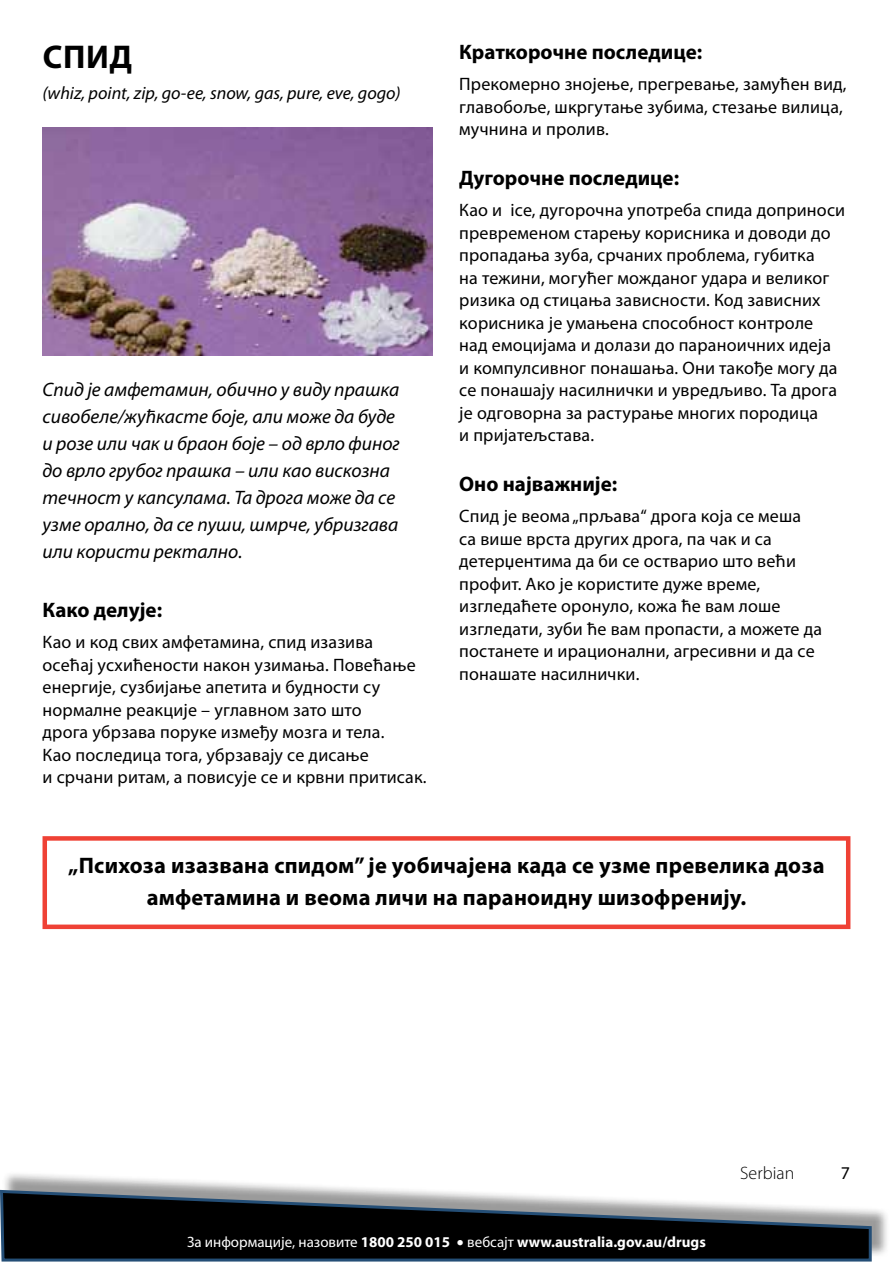
<style>
.page{position:relative;width:893px;height:1263px;background:#fff}
.page>*{position:absolute;margin:0;border:0;box-sizing:border-box;transform-origin:0 0}
.t1{font:700 33px "Myriad Pro";color:#000}
.t2{font:700 22.5px/31.5px "Myriad Pro";letter-spacing:.01em;color:#000;text-align:center}
.t3{font:700 21px "Myriad Pro";color:#000}
.t4{font:italic 19.5px/27px "Myriad Pro";color:#000}
.t5{font:18px/22.5px "Myriad Pro";letter-spacing:.01em;color:#000}
.t6{font:italic 18px "Myriad Pro";color:#000}
.t7{font:300 18px "Myriad Pro";color:#000}
.t8{font:700 15px "Myriad Pro";color:#fff}
.s1{font-weight:400}
.s2{font-family:"Helvetica Neue";font-weight:400}
</style>
<div class="page">
<div style="left:2px;top:1171px;width:888px;height:87px;background:#000;opacity:.4"></div>
<svg style="left:0;top:1188px;width:873px;height:74px;background:#3c3f43"></svg>
<img style="left:43px;top:128px;width:389px;height:227px">
<div style="left:43px;top:836px;width:807px;height:93px;border:4px solid #ef4135"></div>
<h1 class="t1" style="left:43px;top:35px;width:91px">СПИД</h1>
<p class="t6" style="left:43px;top:82px;width:360px">(whiz, point, zip, go-ee, snow, gas, pure, eve, gogo)</p>
<p class="t4" style="left:43px;top:376px;width:359px">Спид је амфетамин, обично у виду прашка сивобеле/жућкасте боје, али може да буде и розе или чак и браон боје – од врло финог до врло грубог прашка – или као вискозна течност у капсулама. Та дрога може да се узме орално, да се пуши, шмрче, убризгава или користи ректално.</p>
<p class="t3" style="left:43px;top:596px;width:121px">Како делује:</p>
<p class="t5" style="left:43px;top:630px;width:386px">Као и код свих амфетамина, спид изазива осећај усхићености након узимања. Повећање енергије, сузбијање апетита и будности су нормалне реакције – углавном зато што<br>дрога убрзава поруке између мозга и тела.<br>Као последица тога, убрзавају се дисање<br>и срчани ритам, а повисује се и крвни притисак.</p>
<p class="t3" style="left:459px;top:38px;width:244px">Краткорочне последице:</p>
<p class="t5" style="left:459px;top:72px;width:389px">Прекомерно знојење, прегревање, замућен вид, главобоље, шкргутање зубима, стезање вилица, мучнина и пролив.</p>
<p class="t3" style="left:459px;top:164px;width:221px">Дугорочне последице:</p>
<p class="t5" style="left:459px;top:198px;width:387px">Као и ice, дугорочна употреба спида доприноси превременом старењу корисника и доводи до пропадања зуба, срчаних проблема, губитка<br>на тежини, могућег можданог удара и великог ризика од стицања зависности. Код зависних корисника је умањена способност контроле над емоцијама и долази до параноичних идеја и компулсивног понашања. Они такође могу да се понашају насилнички и увредљиво. Та дрога је одговорна за растурање многих породица<br>и пријатељстава.</p>
<p class="t3" style="left:459px;top:470px;width:160px">Оно најважније:</p>
<p class="t5" style="left:459px;top:504px;width:364px">Спид је веома „прљава“ дрога која се меша са више врста других дрога, па чак и са детерџентима да би се остварио што већи профит. Ако је користите дуже време, изгледаћете оронуло, кожа ће вам лоше изгледати, зуби ће вам пропасти, а можете да постанете и ирационални, агресивни и да се понашате насилнички.</p>
<p class="t2" style="left:68px;top:849px;width:758px">„Психоза изазвана спидом” је уобичајена када се узме превелика доза амфетамина и веома личи на параноидну шизофренију.</p>
<p class="t8" style="left:187px;top:1232px;width:520px"><span class="s1">За информације, назовите</span> 1800 250 015 <span class="s2">•</span> <span class="s1">вебсајт</span> www.australia.gov.au/drugs</p>
<p class="t7" style="left:740px;top:1163px;width:56px">Serbian</p>
<p class="t5" style="left:841px;top:1161px;width:11px">7</p>
</div>
